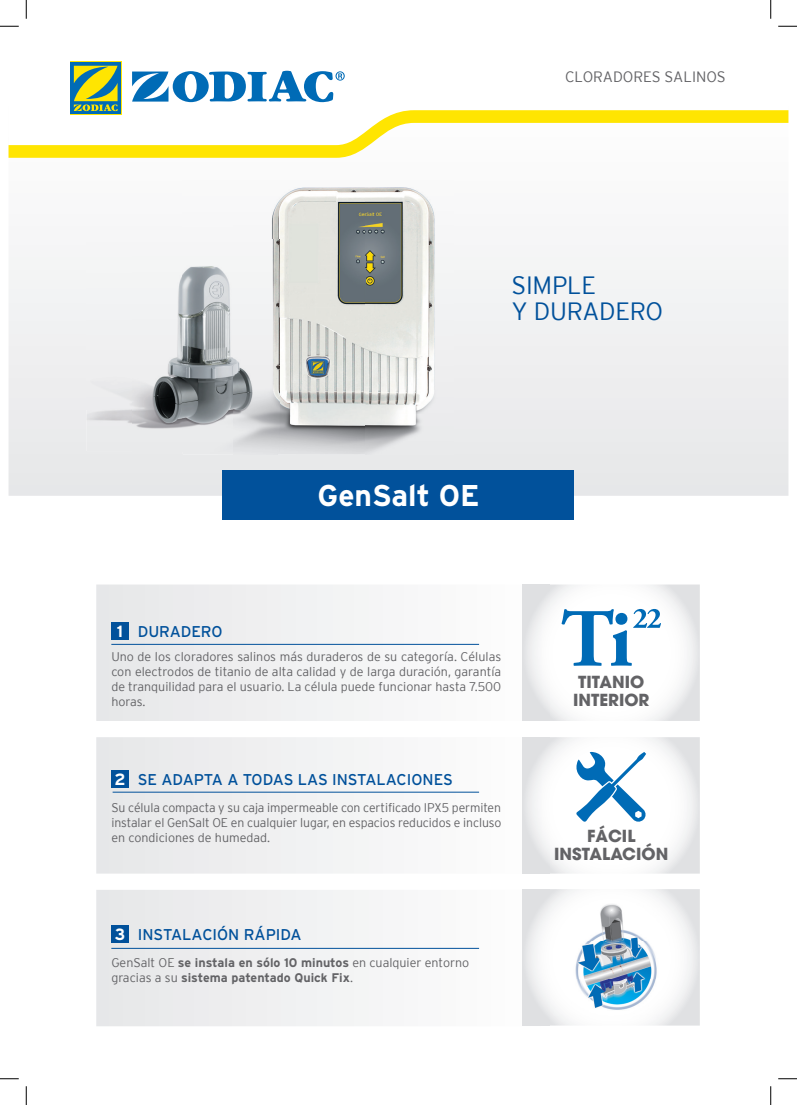
<style>
.page{position:relative;width:797px;height:1105px;background:#fff}
.page>*{position:absolute;margin:0;border:0;box-sizing:border-box;transform-origin:0 0}
.t1{font:700 30px "Interstate";color:#fff}
.t2{font:300 25px/26.2px "Interstate";letter-spacing:-.01em;color:#01519b}
.t3{font:700 16.62px/17.5px "Avant Garde LT";color:#636366;text-align:center}
.t4{font:15.62px "Interstate";color:#01519b}
.t5{font:300 15px "Interstate";color:#636366}
.t6{font:300 12.5px/15px "Interstate";color:#636366;text-align:justify}
.t7{font:700 12.5px/15px "Interstate";color:#636366}
.s1{font-weight:700;font-size:16.25px;color:#fff}
.s2{font-weight:300}
</style>
<div class="page">
<svg style="left:96px;top:737px;width:384px;height:137px"></svg>
<svg style="left:522px;top:889px;width:177px;height:136px"></svg>
<div style="left:9px;top:257px;width:779px;height:239px;background:#ededee"></div>
<div style="left:223px;top:471px;width:351px;height:49px;background:#01519b"></div>
<hr style="left:113px;top:792px;width:366px;height:1px;background:#01519b">
<svg style="left:96px;top:890px;width:453px;height:136px"></svg>
<img style="left:522px;top:890px;width:27px;height:135px">
<hr style="left:111px;top:948px;width:368px;height:1px;background:#01519b">
<svg style="left:96px;top:584px;width:384px;height:137px"></svg>
<hr style="left:111px;top:644px;width:368px;height:1px;background:#01519b">
<img style="left:571px;top:904px;width:88px;height:113px">
<svg style="left:522px;top:584px;width:177px;height:137px"></svg>
<svg style="left:522px;top:737px;width:177px;height:137px"></svg>
<div style="left:86px;top:257px;width:46px;height:152px;background:#f0f1f2"></div>
<img style="left:86px;top:409px;width:46px;height:42px">
<img style="left:132px;top:256px;width:51px;height:195px">
<img style="left:183px;top:256px;width:51px;height:195px">
<img style="left:183px;top:451px;width:51px;height:4px">
<img style="left:271px;top:187px;width:94px;height:69px">
<img style="left:365px;top:187px;width:88px;height:268px">
<img style="left:279px;top:256px;width:86px;height:119px">
<img style="left:279px;top:375px;width:86px;height:80px">
<img style="left:234px;top:240px;width:45px;height:215px">
<svg style="left:9px;top:110px;width:779px;height:48px"></svg>
<svg style="left:132px;top:71px;width:213px;height:31px"></svg>
<div style="left:70px;top:62px;width:51px;height:52px;background:#006bb6"></div>
<svg style="left:74px;top:66px;width:44px;height:45px"></svg>
<div style="left:111px;top:770px;width:18px;height:17px;background:#01519b"></div>
<div style="left:111px;top:925px;width:18px;height:18px;background:#01519b"></div>
<div style="left:111px;top:622px;width:18px;height:17px;background:#01519b"></div>
<svg style="left:0;top:25px;width:19px;height:2px"></svg>
<svg style="left:778px;top:25px;width:19px;height:2px"></svg>
<svg style="left:0;top:1078px;width:19px;height:1px"></svg>
<svg style="left:778px;top:1078px;width:19px;height:1px"></svg>
<svg style="left:25px;top:0;width:2px;height:19px"></svg>
<svg style="left:25px;top:1086px;width:2px;height:19px"></svg>
<svg style="left:770px;top:0;width:1px;height:19px"></svg>
<svg style="left:770px;top:1086px;width:1px;height:19px"></svg>
<p class="t5" style="left:565px;top:68px;width:162px">CLORADORES SALINOS</p>
<h2 class="t2" style="left:511px;top:272px;width:153px">SIMPLE<br>Y DURADERO</h2>
<p class="t4" style="left:117px;top:623px;width:107px"><span class="s1">1</span> DURADERO</p>
<h1 class="t1" style="left:317px;top:479px;width:164px">GenSalt OE</h1>
<p class="t6" style="left:111px;top:649px;width:391px">Uno de los cloradores salinos más duraderos de su categoría. Células con electrodos de titanio de alta calidad y de larga duración, garantía de tranquilidad para el usuario. La célula puede funcionar hasta 7.500 horas.</p>
<p class="t4" style="left:114px;top:771px;width:340px"><span class="s1">2</span> SE ADAPTA A TODAS LAS INSTALACIONES</p>
<p class="t6" style="left:111px;top:800px;width:391px">Su célula compacta y su caja impermeable con certificado IPX5 permiten instalar el GenSalt OE en cualquier lugar, en espacios reducidos e incluso en condiciones de humedad.</p>
<p class="t4" style="left:115px;top:926px;width:188px"><span class="s1">3</span> INSTALACIÓN RÁPIDA</p>
<p class="t7" style="left:111px;top:955px;width:359px"><span class="s2">GenSalt OE</span> se instala en sólo 10 minutos <span class="s2">en cualquier entorno gracias a su</span> sistema patentado Quick Fix<span class="s2">.</span></p>
<h3 class="t3" style="left:573px;top:673px;width:78px">TITANIO<br>INTERIOR</h3>
<h3 class="t3" style="left:554px;top:827px;width:116px">FÁCIL<br>INSTALACIÓN</h3>
</div>
